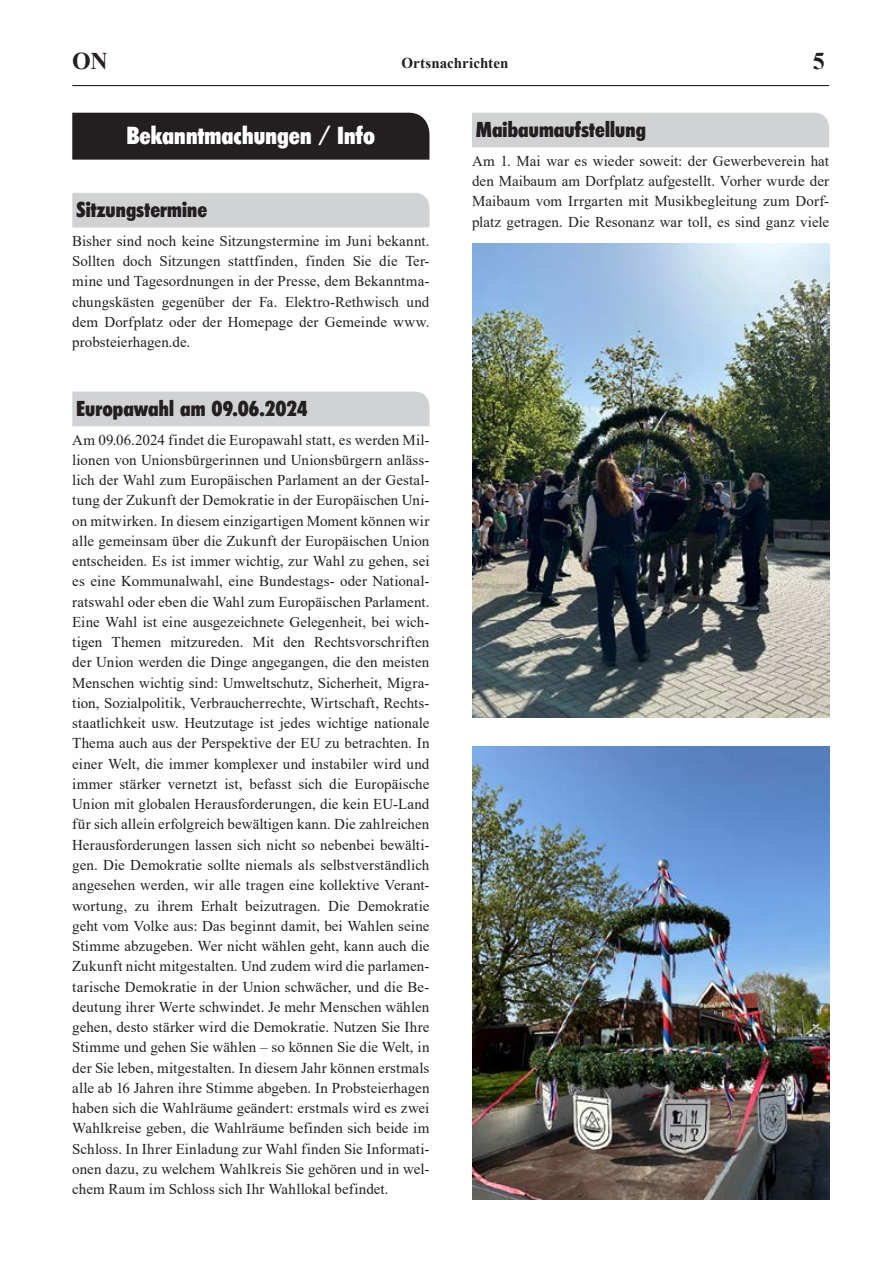
<style>
.page{position:relative;width:893px;height:1263px;background:#fff}
.page>*{position:absolute;margin:0;border:0;box-sizing:border-box;transform-origin:0 0}
.t1{font:800 condensed 24px "Limerick";letter-spacing:.005em;color:#fff}
.t2{font:700 24px "Times New Roman";color:#231f20}
.t3{font:800 condensed 21px "Limerick";letter-spacing:.005em;color:#231f20}
.t4{font:15px/20.2px "Times New Roman";letter-spacing:.005em;color:#231f20;text-align:justify}
.t5{font:700 15px "Times New Roman";letter-spacing:.005em;color:#231f20}
</style>
<div class="page">
<hr style="left:72px;top:85px;width:757px;height:1px;background:#231f20">
<div style="left:72px;top:113px;width:357px;height:47px;background:#231f20"></div>
<div style="left:72px;top:193px;width:357px;height:34px;background:#d1d2d4"></div>
<div style="left:72px;top:392px;width:357px;height:34px;background:#d1d2d4"></div>
<div style="left:472px;top:113px;width:357px;height:34px;background:#d1d2d4"></div>
<img style="left:472px;top:243px;width:357px;height:474px">
<img style="left:472px;top:746px;width:357px;height:453px">
<h1 class="t2" style="left:72px;top:44px;width:37px">ON</h1>
<p class="t5" style="left:401px;top:52px;width:108px">Ortsnachrichten</p>
<h1 class="t2" style="left:813px;top:44px;width:13px">5</h1>
<h1 class="t1" style="left:127px;top:121px;width:250px">Bekanntmachungen / Info</h1>
<h2 class="t3" style="left:77px;top:197px;width:132px">Sitzungstermine</h2>
<p class="t4" style="left:72px;top:230px;width:359px">Bisher sind noch keine Sitzungstermine im Juni bekannt.<br>Sollten doch Sitzungen stattfinden, finden Sie die Ter&shy;mine und Tagesordnungen in der Presse, dem Bekanntma&shy;chungskästen gegenüber der Fa. Elektro-Rethwisch und dem Dorfplatz oder der Homepage der Gemeinde www. probsteierhagen.de.</p>
<h2 class="t3" style="left:77px;top:396px;width:233px">Europawahl am 09.06.2024</h2>
<p class="t4" style="left:72px;top:429px;width:359px">Am 09.06.2024 findet die Europawahl statt, es werden Mil&shy;lionen von Unionsbürgerinnen und Unionsbürgern anläss&shy;lich der Wahl zum Europäischen Parlament an der Gestal&shy;tung der Zukunft der Demokratie in der Europäischen Uni&shy;on mitwirken. In diesem einzigartigen Moment können wir alle gemeinsam über die Zukunft der Europäischen Union entscheiden. Es ist immer wichtig, zur Wahl zu gehen, sei es eine Kommunalwahl, eine Bundestags- oder National&shy;ratswahl oder eben die Wahl zum Europäischen Parlament.<br>Eine Wahl ist eine ausgezeichnete Gelegenheit, bei wich&shy;tigen Themen mitzureden. Mit den Rechtsvorschriften der Union werden die Dinge angegangen, die den meisten Menschen wichtig sind: Umweltschutz, Sicherheit, Migra&shy;tion, Sozialpolitik, Verbraucherrechte, Wirtschaft, Rechts&shy;staatlichkeit usw. Heutzutage ist jedes wichtige nationale Thema auch aus der Perspektive der EU zu betrachten. In einer Welt, die immer komplexer und instabiler wird und immer stärker vernetzt ist, befasst sich die Europäische Union mit globalen Herausforderungen, die kein EU-Land für sich allein erfolgreich bewältigen kann. Die zahlreichen Herausforderungen lassen sich nicht so nebenbei bewälti&shy;gen. Die Demokratie sollte niemals als selbstverständlich angesehen werden, wir alle tragen eine kollektive Verant&shy;wortung, zu ihrem Erhalt beizutragen. Die Demokratie geht vom Volke aus: Das beginnt damit, bei Wahlen seine Stimme abzugeben. Wer nicht wählen geht, kann auch die Zukunft nicht mitgestalten. Und zudem wird die parlamen&shy;tarische Demokratie in der Union schwächer, und die Be&shy;deutung ihrer Werte schwindet. Je mehr Menschen wählen gehen, desto stärker wird die Demokratie. Nutzen Sie Ihre Stimme und gehen Sie wählen – so können Sie die Welt, in der Sie leben, mitgestalten. In diesem Jahr können erstmals alle ab 16 Jahren ihre Stimme abgeben. In Probsteierhagen haben sich die Wahlräume geändert: erstmals wird es zwei Wahlkreise geben, die Wahlräume befinden sich beide im Schloss. In Ihrer Einladung zur Wahl finden Sie Informati&shy;onen dazu, zu welchem Wahlkreis Sie gehören und in wel&shy;chem Raum im Schloss sich Ihr Wahllokal befindet.</p>
<h2 class="t3" style="left:476px;top:117px;width:171px">Maibaumaufstellung</h2>
<p class="t4" style="left:472px;top:150px;width:359px">Am 1. Mai war es wieder soweit: der Gewerbeverein hat den Maibaum am Dorfplatz aufgestellt. Vorher wurde der Maibaum vom Irrgarten mit Musikbegleitung zum Dorf&shy;platz getragen. Die Resonanz war toll, es sind ganz viele</p>
</div>
